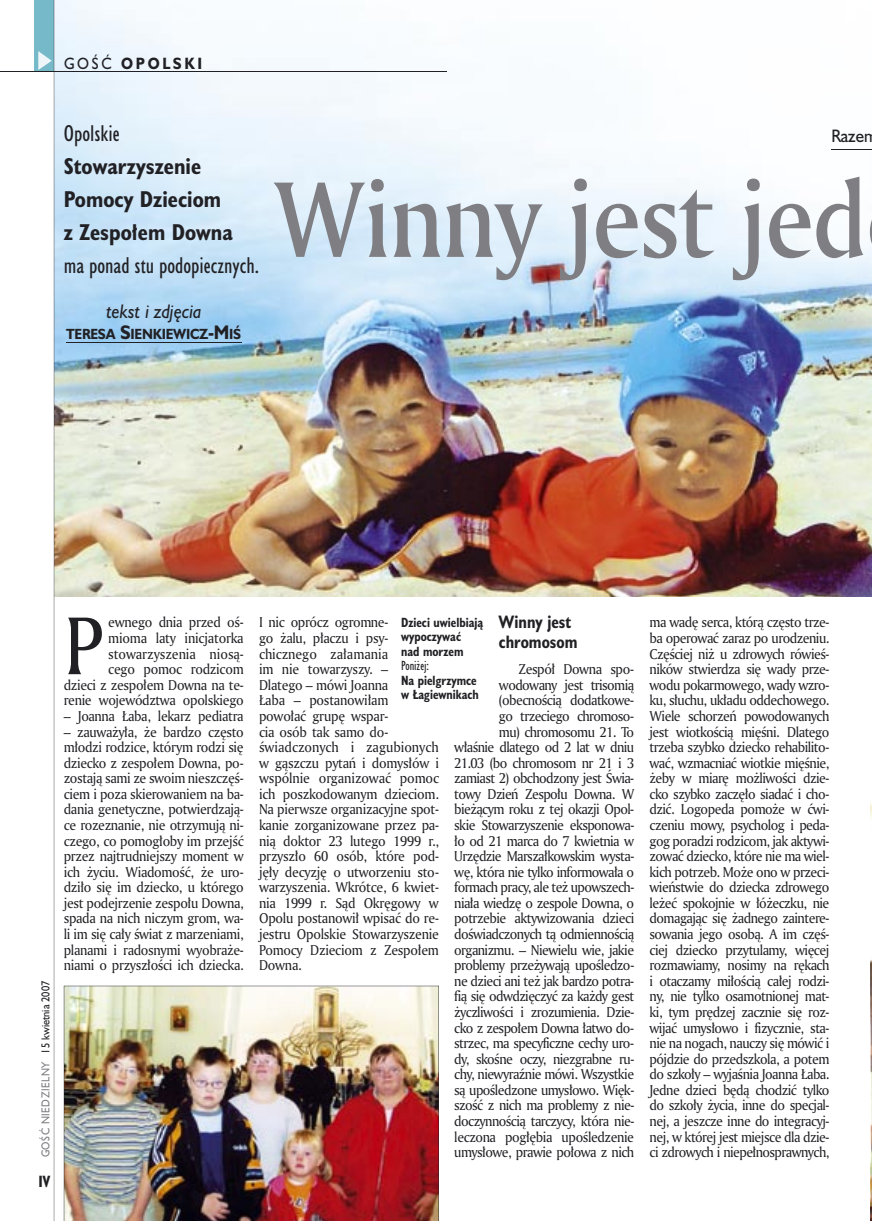
<style>
.page{position:relative;width:872px;height:1221px;background:#fff}
.page>*{position:absolute;margin:0;border:0;box-sizing:border-box;transform-origin:0 0}
.t1{font:103.5px "Amerigo Md PL";letter-spacing:-.015em;color:#7f7e83;scale:.9 1}
.t2{font:79.05px "Amerigo PL";color:#212125;scale:.94 1}
.t3{font:700 21px/33px "Humanst 521 Cn PL";color:#212125}
.t4{font:21px "Humanst 521 Cn PL";color:#212125}
.t5{font:italic 18px "Humanst 521 PL";color:#212125;scale:.9 1}
.t6{font:700 16.5px/19.5px "Humanst 521 Cn PL";color:#212125;scale:.94 1}
.t7{font:16.5px "Humanst 521 PL";color:#212125;scale:.94 1}
.t8{font:700 15px "Humanst 521 PL";letter-spacing:.2em;color:#212125;scale:.9 1}
.t9{font:700 15px "Humanst 521 Cn PL";color:#212125;scale:.94 1}
.t10{font:13.8px/15.6px "Amerigo PL";letter-spacing:-.04em;color:#212125;text-align:right;scale:.94 1}
.t11{font:13.8px/15.6px "Amerigo PL";letter-spacing:-.02em;color:#212125;scale:.94 1}
.t12{font:700 13.5px "Humanst 521 PL";letter-spacing:-.02em;color:#212125;scale:.9 1}
.t13{font:700 12.3px/14.4px "Humanst 521 Cn PL";color:#212125;scale:.94 1}
.t14{font:12.3px "Humanst 521 Cn PL";color:#212125;scale:.94 1}
.t15{font:10.5px "Humanst 521 PL";letter-spacing:.05em;color:#7f7e83;scale:.9 1}
.s1{font-weight:400}
.s2{font-size:18px}
.s3{color:#212125}
</style>
<div class="page">
<img style="left:870px;top:803px;width:2px;height:417px">
<img style="left:55px;top:0;width:817px;height:596px">
<hr style="left:831px;top:149px;width:41px;height:1px;background:#212125">
<div style="left:35px;top:0;width:19px;height:72px;background:#76baca"></div>
<svg style="left:38px;top:51px;width:14px;height:19px"></svg>
<hr style="left:54px;top:0;width:1px;height:1220px;background:#212125">
<hr style="left:0;top:72px;width:447px;height:1px;background:#212125">
<img style="left:64px;top:985px;width:375px;height:235px">
<hr style="left:66px;top:342px;width:175px;height:1px;background:#212125">
<p class="t8" style="left:64px;top:53px;width:155px"><span class="s1">GOŚĆ</span> OPOLSKI</p>
<h3 class="t4" style="left:64px;top:119px;width:57px">Opolskie</h3>
<h3 class="t3" style="left:64px;top:149px;width:170px">Stowarzyszenie<br>Pomocy Dzieciom z Zespołem Downa</h3>
<h3 class="t4" style="left:64px;top:251px;width:197px">ma ponad stu podopiecznych.</h3>
<h3 class="t5" style="left:106px;top:299px;width:108px">tekst i zdjęcia</h3>
<p class="t12" style="left:66px;top:325px;width:196px">TERESA <span class="s2">S</span>IENKIEWICZ<span class="s2">-M</span>IŚ</p>
<p class="t7" style="left:831px;top:125px;width:51px">Razem</p>
<h1 class="t1" style="left:274px;top:150px;width:660px">Winny jest jed</h1>
<p class="t15" style="left:38px;top:1157px;width:197px;rotate:-90deg">GOŚĆ NIEDZIELNY <span class="s3">15 kwietnia 2007</span></p>
<p class="t9" style="left:38px;top:1170px;width:14px">IV</p>
<p class="t10" style="left:64px;top:614px;width:193px">ewnego dnia przed oś-<br>mioma laty inicjatorka stowarzyszenia niosą-<br>cego pomoc rodzicom<br>dzieci z zespołem Downa na te&shy;renie województwa opolskiego</p>
<p class="t10" style="left:64px;top:707px;width:193px">– Joanna Łaba, lekarz pediatra</p>
<p class="t10" style="left:64px;top:723px;width:193px;text-align:justify">– zauważyła, że bardzo często młodzi rodzice, którym rodzi się dziecko z zespołem Downa, po&shy;zostają sami ze swoim nieszczęś&shy;ciem i poza skierowaniem na ba&shy;dania genetyczne, potwierdzają&shy;ce rozeznanie, nie otrzymują ni&shy;czego, co pomogłoby im przejść przez najtrudniejszy moment w ich życiu. Wiadomość, że uro&shy;dziło się im dziecko, u którego jest podejrzenie zespołu Downa, spada na nich niczym grom, wa&shy;li im się cały świat z marzeniami, planami i radosnymi wyobraże&shy;niami o przyszłości ich dziecka.</p>
<h2 class="t2" style="left:64px;top:593px;width:43px">P</h2>
<p class="t11" style="left:259px;top:614px;width:193px">I nic oprócz ogromne-<br>go żalu, płaczu i psy&shy;chicznego załamania<br>im nie towarzyszy. –<br>Dlatego – mówi Joanna<br>Łaba – postanowiłam powołać grupę wspar-<br>cia osób tak samo do&shy;świadczonych i zagubionych w gąszczu pytań i domysłów i wspólnie organizować pomoc ich poszkodowanym dzieciom.<br>Na pierwsze organizacyjne spot&shy;kanie zorganizowane przez pa&shy;nią doktor 23 lutego 1999 r., przyszło 60 osób, które pod&shy;jęły decyzję o utworzeniu sto&shy;warzyszenia. Wkrótce, 6 kwiet&shy;nia 1999 r. Sąd Okręgowy w<br>Opolu postanowił wpisać do re&shy;jestru Opolskie Stowarzyszenie<br>Pomocy Dzieciom z Zespołem<br>Downa.</p>
<p class="t6" style="left:499px;top:612px;width:85px">Winny jest chromosom</p>
<p class="t13" style="left:401px;top:614px;width:89px">Dzieci uwielbiają wypoczywać<br>nad morzem</p>
<p class="t14" style="left:401px;top:657px;width:31px">Poniżej:</p>
<p class="t13" style="left:401px;top:672px;width:84px">Na pielgrzymce w Łagiewnikach</p>
<p class="t10" style="left:454px;top:661px;width:193px">Zespół Downa spo-<br>wodowany jest trisomią (obecnością dodatkowe-<br>go trzeciego chromoso-<br>mu) chromosomu 21. To<br>właśnie dlatego od 2 lat w dniu<br>21.03 (bo chromosom nr 21 i 3 zamiast 2) obchodzony jest Świa&shy;towy Dzień Zespołu Downa. W bieżącym roku z tej okazji Opol&shy;skie Stowarzyszenie eksponowa&shy;ło od 21 marca do 7 kwietnia w<br>Urzędzie Marszałkowskim wysta&shy;wę, która nie tylko informowała o formach pracy, ale też upowszech&shy;niała wiedzę o zespole Downa, o potrzebie aktywizowania dzieci doświadczonych tą odmiennością organizmu. – Niewielu wie, jakie problemy przeżywają upośledzo&shy;ne dzieci ani też jak bardzo potra&shy;fią się odwdzięczyć za każdy gest życzliwości i zrozumienia. Dzie&shy;cko z zespołem Downa łatwo do&shy;strzec, ma specyficzne cechy uro&shy;dy, skośne oczy, niezgrabne ru&shy;chy, niewyraźnie mówi. Wszystkie są upośledzone umysłowo. Więk&shy;szość z nich ma problemy z nie&shy;doczynnością tarczycy, która nie&shy;leczona pogłębia upośledzenie umysłowe, prawie połowa z nich</p>
<p class="t10" style="left:649px;top:614px;width:193px;text-align:justify">ma wadę serca, którą często trze&shy;ba operować zaraz po urodzeniu.<br>Częściej niż u zdrowych rówieś&shy;ników stwierdza się wady prze&shy;wodu pokarmowego, wady wzro&shy;ku, słuchu, układu oddechowego.<br>Wiele schorzeń powodowanych jest wiotkością mięśni. Dlatego trzeba szybko dziecko rehabilito&shy;wać, wzmacniać wiotkie mięśnie, żeby w miarę możliwości dzie&shy;cko szybko zaczęło siadać i cho&shy;dzić. Logopeda pomoże w ćwi&shy;czeniu mowy, psycholog i peda&shy;gog poradzi rodzicom, jak aktywi&shy;zować dziecko, które nie ma wiel&shy;kich potrzeb. Może ono w przeci&shy;wieństwie do dziecka zdrowego leżeć spokojnie w łóżeczku, nie domagając się żadnego zaintere&shy;sowania jego osobą. A im częś&shy;ciej dziecko przytulamy, więcej rozmawiamy, nosimy na rękach i otaczamy miłością całej rodzi&shy;ny, nie tylko osamotnionej mat&shy;ki, tym prędzej zacznie się roz&shy;wijać umysłowo i fizycznie, sta&shy;nie na nogach, nauczy się mówić i pójdzie do przedszkola, a potem do szkoły – wyjaśnia Joanna Łaba.<br>Jedne dzieci będą chodzić tylko do szkoły życia, inne do specjal&shy;nej, a jeszcze inne do integracyj&shy;nej, w której jest miejsce dla dzie&shy;ci zdrowych i niepełnosprawnych,</p>
</div>
